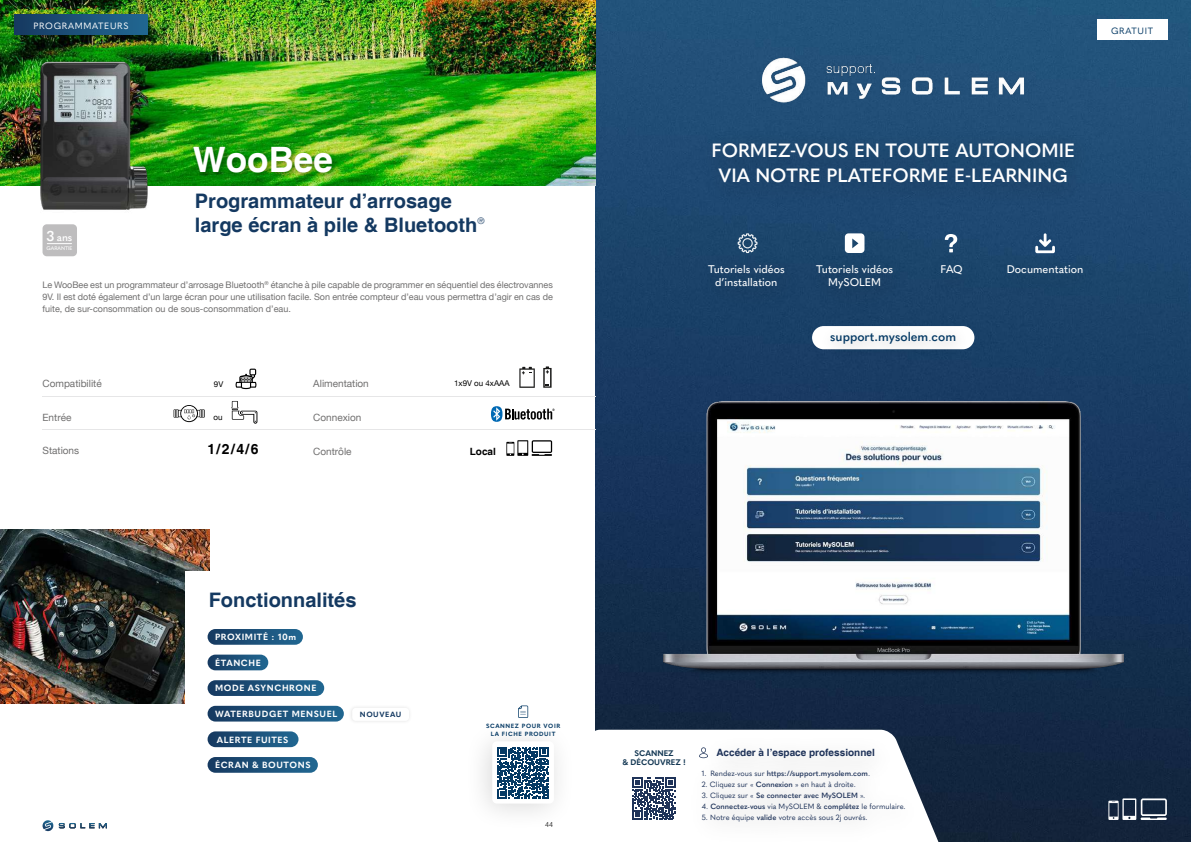
<style>
.page{position:relative;width:1191px;height:842px;background:#fff}
.page>*{position:absolute;margin:0;border:0;box-sizing:border-box;transform-origin:0 0}
.t1{font:700 35px "Helvetica";color:#fff}
.t2{font:700 20px/24px "Helvetica";color:#143961}
.t3{font:600 19px/25px "Quasimoda";color:#fff;text-align:center}
.t4{font:700 14px "Helvetica";color:#000}
.t5{font:600 12.5px "Quasimoda";color:#043964}
.t6{font:500 11px/13px "Quasimoda";color:#fff;text-align:center}
.t7{font:600 10.3px "Quasimoda";color:#fff}
.t8{font:10px "Helvetica Neue";color:#706f6f}
.t9{font:700 10px "Helvetica";color:#1f3359}
.t10{font:700 10px "Helvetica";color:#000}
.t11{font:9px/12px "Helvetica Neue";color:#706f6f;text-align:justify}
.t12{font:9px "Quasimoda";letter-spacing:.075em;color:#fff}
.t13{font:9px "Quasimoda";letter-spacing:.075em;color:#043964}
.t14{font:300 9px "Helvetica";color:#143961}
.t15{font:700 8.9px "Quasimoda";letter-spacing:.065em;color:#fff}
.t16{font:700 8px/9px "Quasimoda";color:#133753;text-align:center}
.t17{font:8px "Helvetica Neue";color:#000}
.t18{font:7.5px "Quasimoda";color:#1f3359}
.t19{font:600 7.5px "Quasimoda";color:#1f3359}
.t20{font:700 7.5px "Quasimoda";letter-spacing:.075em;color:#143961}
.t21{font:300 7px "Helvetica";color:#000}
.t22{font:700 6px/7.2px "Quasimoda";letter-spacing:.1em;color:#043964;text-align:center}
.t23{font:500 5.2px "Quasimoda";color:#fff}
.s1{font-size:14.1px}
.s2{font-weight:300}
.s3{font-weight:400}
.s4{font-weight:600}
</style>
<div class="page">
<svg style="left:43px;top:820px;width:64px;height:11px"></svg>
<img style="left:595px;top:0;width:596px;height:842px">
<svg style="left:595px;top:730px;width:369px;height:112px"></svg>
<svg style="left:1108px;top:798px;width:58px;height:22px"></svg>
<div style="left:1096px;top:19px;width:71px;height:21px;background:#fff"></div>
<div style="left:700px;top:734px;width:197px;height:50px;background:#fdfdfd"></div>
<div style="left:684px;top:756px;width:240px;height:86px;background:#f8f8f8"></div>
<svg style="left:632px;top:777px;width:52px;height:54px"></svg>
<svg style="left:699px;top:747px;width:9px;height:11px"></svg>
<img style="left:0;top:0;width:595px;height:185px">
<hr style="left:43px;top:429px;width:184px;height:1px;background:#e6e6e7">
<hr style="left:43px;top:396px;width:184px;height:1px;background:#e6e6e7">
<hr style="left:227px;top:429px;width:368px;height:1px;background:#e6e6e7">
<hr style="left:227px;top:396px;width:368px;height:1px;background:#e6e6e7">
<svg style="left:506px;top:440px;width:46px;height:16px"></svg>
<svg style="left:491px;top:406px;width:63px;height:16px"></svg>
<img style="left:26px;top:57px;width:140px;height:153px">
<svg style="left:519px;top:367px;width:16px;height:21px"></svg>
<svg style="left:543px;top:366px;width:8px;height:22px"></svg>
<svg style="left:231px;top:401px;width:26px;height:23px"></svg>
<svg style="left:174px;top:405px;width:31px;height:17px"></svg>
<svg style="left:235px;top:369px;width:21px;height:20px"></svg>
<svg style="left:497px;top:747px;width:52px;height:51px"></svg>
<svg style="left:518px;top:705px;width:10px;height:13px"></svg>
<div style="left:14px;top:14px;width:134px;height:21px;background:linear-gradient(to right,#173a61,#216892)"></div>
<img style="left:663px;top:401px;width:460px;height:274px">
<img style="left:0;top:530px;width:209px;height:174px">
<div style="left:185px;top:571px;width:261px;height:222px;background:#fff"></div>
<div style="left:208px;top:757px;width:110px;height:16px;background:linear-gradient(to right,#153960,#256a94);border-radius:8px"></div>
<div style="left:208px;top:731px;width:90px;height:16px;background:linear-gradient(to right,#183b62,#216791);border-radius:8px"></div>
<div style="left:208px;top:680px;width:116px;height:16px;background:linear-gradient(to right,#173a61,#226892);border-radius:8px"></div>
<svg style="left:208px;top:706px;width:136px;height:15px;background:#1c5179"></svg>
<div style="left:208px;top:629px;width:95px;height:16px;background:linear-gradient(to right,#163a61,#236993);border-radius:8px"></div>
<div style="left:43px;top:224px;width:34px;height:32px;background:#bebdbe;border-radius:4px"></div>
<svg style="left:47px;top:243px;width:25px;height:1px"></svg>
<div style="left:694px;top:127px;width:402px;height:82px;background:#1e4870"></div>
<img style="left:760px;top:55px;width:266px;height:50px">
<div style="left:812px;top:326px;width:162px;height:23px;background:#fff;border-radius:12px"></div>
<div style="left:819px;top:323px;width:152px;height:37px;background:#000;opacity:.3"></div>
<div style="left:923px;top:250px;width:62px;height:50px;background:#1b446a"></div>
<div style="left:990px;top:251px;width:114px;height:49px;background:#1b446a"></div>
<div style="left:692px;top:251px;width:114px;height:62px;background:#1a4167"></div>
<div style="left:800px;top:251px;width:115px;height:62px;background:#1a4268"></div>
<svg style="left:845px;top:233px;width:19px;height:20px"></svg>
<svg style="left:737px;top:233px;width:20px;height:20px"></svg>
<svg style="left:944px;top:234px;width:13px;height:18px"></svg>
<svg style="left:1035px;top:233px;width:20px;height:20px"></svg>
<div style="left:190px;top:143px;width:149px;height:37px;background:#000;opacity:.39"></div>
<svg style="left:208px;top:655px;width:60px;height:15px"></svg>
<div style="left:348px;top:704px;width:65px;height:21px;background:#f9f9f9"></div>
<div style="left:352px;top:708px;width:57px;height:13px;background:#fff;border-radius:4px"></div>
<p class="t12" style="left:34px;top:19px;width:96px">PROGRAMMATEURS</p>
<p class="t7" style="left:47px;top:229px;width:27px"><span class="s1">3</span> ans</p>
<p class="t23" style="left:47px;top:244px;width:27px">GARANTIE</p>
<h1 class="t1" style="left:193px;top:138px;width:141px">WooBee</h1>
<h2 class="t2" style="left:195px;top:190px;width:284px">Programmateur d’arrosage large écran à pile &amp; Bluetooth</h2>
<p class="t14" style="left:477px;top:215px;width:9px">®</p>
<p class="t11" style="left:43px;top:279px;width:512px">Le WooBee est un programmateur d’arrosage Bluetooth<sup>®</sup> étanche à pile capable de programmer en séquentiel des électrovannes 9V. Il est doté également d’un large écran pour une utilisation facile. Son entrée compteur d’eau vous permettra d’agir en cas de fuite, de sur-consommation ou de sous-consommation d’eau.</p>
<p class="t8" style="left:43px;top:377px;width:61px">Compatibilité</p>
<p class="t8" style="left:43px;top:410px;width:30px">Entrée</p>
<p class="t17" style="left:214px;top:379px;width:11px">9V</p>
<p class="t17" style="left:213px;top:411px;width:11px">ou</p>
<p class="t8" style="left:313px;top:376px;width:57px">Alimentation</p>
<p class="t8" style="left:313px;top:410px;width:50px">Connexion</p>
<p class="t17" style="left:454px;top:377px;width:57px">1x9V ou 4xAAA</p>
<p class="t8" style="left:43px;top:444px;width:38px">Stations</p>
<h3 class="t4" style="left:207px;top:441px;width:53px">1/2/4/6</h3>
<p class="t8" style="left:313px;top:444px;width:40px">Contrôle</p>
<p class="t10" style="left:470px;top:445px;width:28px">Local</p>
<h2 class="t2" style="left:209px;top:589px;width:149px">Fonctionnalités</h2>
<p class="t15" style="left:215px;top:630px;width:83px">PROXIMITÉ : 10m</p>
<p class="t15" style="left:215px;top:656px;width:47px">ÉTANCHE</p>
<p class="t15" style="left:215px;top:681px;width:103px">MODE ASYNCHRONE</p>
<p class="t15" style="left:215px;top:707px;width:124px">WATERBUDGET MENSUEL</p>
<p class="t20" style="left:360px;top:709px;width:43px">NOUVEAU</p>
<p class="t15" style="left:217px;top:733px;width:73px">ALERTE FUITES</p>
<p class="t22" style="left:486px;top:722px;width:76px">SCANNEZ POUR VOIR<br>LA FICHE PRODUIT</p>
<p class="t15" style="left:215px;top:758px;width:97px">ÉCRAN &amp; BOUTONS</p>
<p class="t21" style="left:545px;top:820px;width:9px">44</p>
<p class="t13" style="left:1111px;top:24px;width:43px">GRATUIT</p>
<h3 class="t3" style="left:711px;top:136px;width:365px">FORMEZ-VOUS EN TOUTE AUTONOMIE<br>VIA NOTRE PLATEFORME E-LEARNING</h3>
<p class="t6" style="left:708px;top:262px;width:78px">Tutoriels vidéos</p>
<p class="t6" style="left:940px;top:262px;width:24px">FAQ</p>
<p class="t6" style="left:1006px;top:262px;width:78px">Documentation</p>
<p class="t6" style="left:715px;top:275px;width:64px">d’installation</p>
<p class="t6" style="left:816px;top:262px;width:78px">Tutoriels vidéos<br>MySOLEM</p>
<h3 class="t5" style="left:830px;top:327px;width:127px">support.mysolem<span class="s2">.</span>com</h3>
<p class="t16" style="left:622px;top:748px;width:65px">SCANNEZ<br>&amp; DÉCOUVREZ !</p>
<p class="t9" style="left:716px;top:746px;width:160px">Accéder à l’espace professionnel</p>
<p class="t19" style="left:701px;top:767px;width:170px"><span class="s3">1. Rendez-vous sur</span> https://support.mysolem.com<span class="s3">.</span></p>
<p class="t18" style="left:701px;top:778px;width:156px">2. Cliquez sur « <span class="s4">Connexion</span> » en haut à droite.</p>
<p class="t19" style="left:701px;top:789px;width:165px"><span class="s3">3. Cliquez sur «</span> Se connecter avec MySOLEM <span class="s3">».</span></p>
<p class="t18" style="left:701px;top:800px;width:205px">4. <span class="s4">Connectez-vous</span> via MySOLEM &amp; <span class="s4">complétez</span> le formulaire.</p>
<p class="t18" style="left:701px;top:811px;width:167px">5. Notre équipe <span class="s4">valide</span> votre accès sous 2j ouvrés.</p>
</div>
